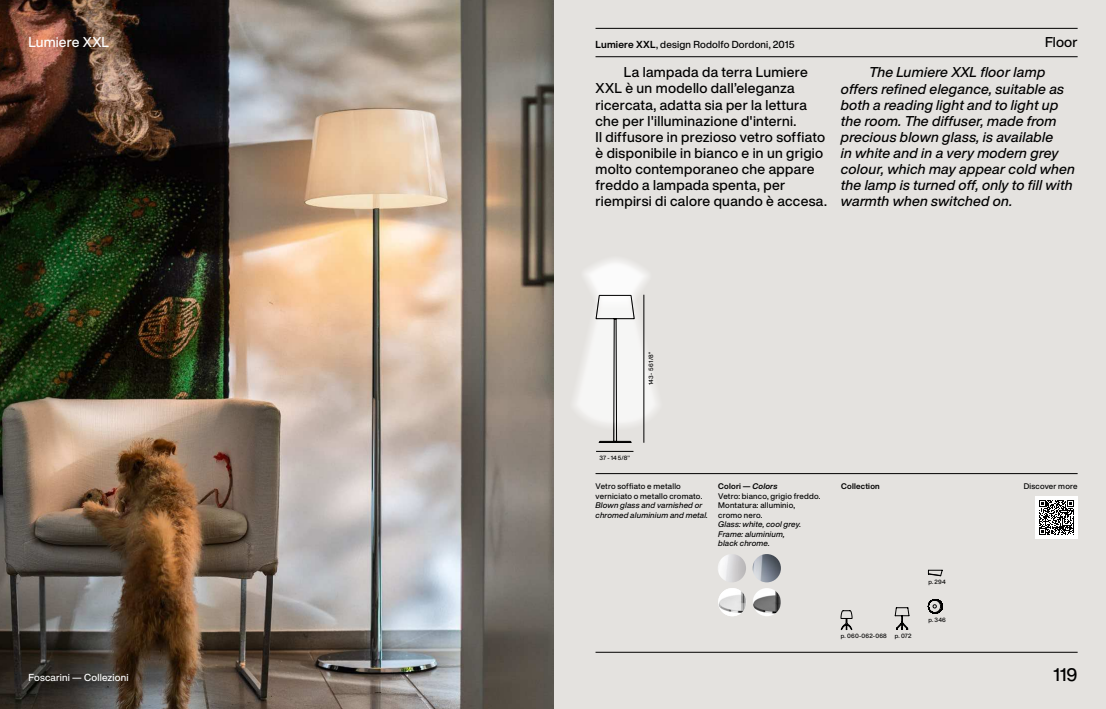
<style>
.page{position:relative;width:1106px;height:709px;background:#fff}
.page>*{position:absolute;margin:0;border:0;box-sizing:border-box;transform-origin:0 0}
.t1{font:500 18px "Helvetica Now Display";color:#000}
.t2{font:500 14px/16px "Helvetica Now Display";letter-spacing:.02em;color:#000}
.t3{font:italic 500 14px/16px "Helvetica Now Display";letter-spacing:.02em;color:#000}
.t4{font:500 14px "Helvetica Now Display";letter-spacing:.01em;color:#fff}
.t5{font:500 10px "Helvetica Now Display";letter-spacing:.02em;color:#000}
.t6{font:500 10px "Helvetica Now Display";letter-spacing:.02em;color:#fff}
.t7{font:500 8px/9.5px "Helvetica Now Display";letter-spacing:.025em;color:#000}
.t8{font:italic 500 8px/9.5px "Helvetica Now Display";letter-spacing:.025em;color:#000}
.t9{font:700 8px "Helvetica Now Display";letter-spacing:.025em;color:#000}
.t10{font:500 6px "Helvetica Now Display";letter-spacing:.025em;color:#000}
.s1{font-weight:700}
.s2{font-weight:700;font-style:italic}
</style>
<div class="page">
<div style="left:553px;top:0;width:553px;height:709px;background:#e4e2df"></div>
<hr style="left:595px;top:28px;width:482px;height:1px;background:#000">
<hr style="left:595px;top:56px;width:482px;height:1px;background:#000">
<hr style="left:595px;top:473px;width:482px;height:1px;background:#000">
<hr style="left:595px;top:652px;width:482px;height:1px;background:#000">
<img style="left:0;top:0;width:553px;height:709px">
<hr style="left:596px;top:451px;width:37px;height:1px;background:#000">
<svg style="left:576px;top:262px;width:79px;height:181px"></svg>
<hr style="left:643px;top:295px;width:1px;height:148px;background:#000">
<img style="left:718px;top:588px;width:28px;height:28px;border-radius:14px">
<img style="left:752px;top:588px;width:29px;height:28px;border-radius:14px">
<img style="left:717px;top:554px;width:29px;height:28px;border-radius:14px">
<img style="left:752px;top:554px;width:29px;height:28px;border-radius:14px">
<svg style="left:840px;top:610px;width:13px;height:21px"></svg>
<svg style="left:894px;top:607px;width:16px;height:23px"></svg>
<svg style="left:927px;top:569px;width:16px;height:8px"></svg>
<svg style="left:927px;top:599px;width:16px;height:15px"></svg>
<svg style="left:28px;top:28px;width:89px;height:29px;background:#865744"></svg>
<svg style="left:1035px;top:496px;width:43px;height:43px;background:#a0a0a0"></svg>
<p class="t4" style="left:28px;top:32px;width:82px">Lumiere XXL</p>
<p class="t5" style="left:595px;top:37px;width:201px"><span class="s1">Lumiere XXL</span>, design Rodolfo Dordoni, 2015</p>
<p class="t2" style="left:1045px;top:34px;width:34px">Floor</p>
<p class="t2" style="left:595px;top:64px;width:233px;text-indent:28px">La lampada da terra Lumiere XXL è un modello dall’eleganza ricercata, adatta sia per la lettura che per l'illuminazione d'interni.<br>Il diffusore in prezioso vetro soffiato è disponibile in bianco e in un grigio molto contemporaneo che appare freddo a lampada spenta, per riempirsi di calore quando è accesa.</p>
<p class="t3" style="left:840px;top:64px;width:235px;text-indent:28px">The Lumiere XXL floor lamp offers refined elegance, suitable as both a reading light and to light up the room. The diffuser, made from precious blown glass, is available<br>in white and in a very modern grey colour, which may appear cold when the lamp is turned off, only to fill with warmth when switched on.</p>
<p class="t10" style="left:647px;top:385px;width:35px;rotate:-90deg">143 - 56 1/8”</p>
<p class="t10" style="left:599px;top:453px;width:32px">37 - 14 5/8’’</p>
<p class="t7" style="left:595px;top:481px;width:108px">Vetro soffiato e metallo verniciato o metallo cromato.</p>
<p class="t8" style="left:595px;top:500px;width:114px">Blown glass and varnished or chromed aluminium and metal.</p>
<p class="t7" style="left:718px;top:481px;width:104px"><span class="s1">Colori —</span> <span class="s2">Colors<br></span>Vetro: bianco, grigio freddo.<br>Montatura: alluminio, cromo nero.</p>
<p class="t8" style="left:718px;top:519px;width:85px">Glass: white, cool grey.<br>Frame: aluminium, black chrome.</p>
<p class="t9" style="left:841px;top:481px;width:40px">Collection</p>
<p class="t10" style="left:841px;top:632px;width:47px">p. 060-062-068</p>
<p class="t10" style="left:894px;top:632px;width:18px">p. 072</p>
<p class="t10" style="left:928px;top:578px;width:19px">p. 294</p>
<p class="t10" style="left:928px;top:615px;width:19px">p. 346</p>
<p class="t7" style="left:1023px;top:481px;width:55px">Discover more</p>
<p class="t6" style="left:28px;top:670px;width:102px">Foscarini — Collezioni</p>
<p class="t1" style="left:1053px;top:661px;width:26px">119</p>
</div>
